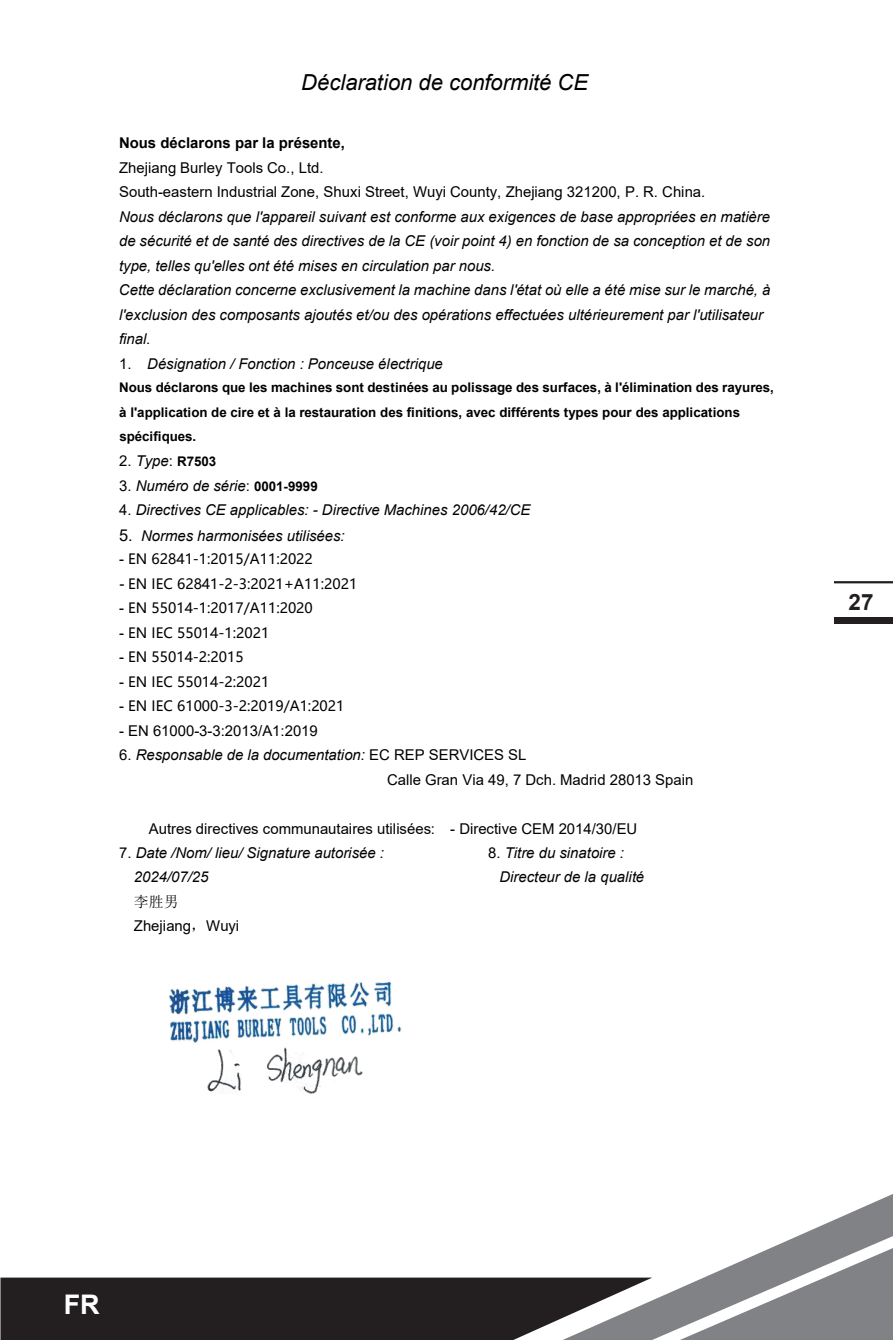
<style>
.page{position:relative;width:893px;height:1340px;background:#fff}
.page>*{position:absolute;margin:0;border:0;box-sizing:border-box;transform-origin:0 0}
.t1{font:700 27px "Arial";color:#fff}
.t2{font:700 22.5px "Arial";color:#231f20}
.t3{font:italic 22.05px "Arial";color:#000}
.t4{font:italic 14.85px/24.5px "Arial";color:#000}
.t5{font:14.85px/24.5px "Arial";color:#000}
.t6{font:14.17px "Microsoft Ya Hei UI";color:#000}
.t7{font:700 13.28px/24.5px "Arial";letter-spacing:-.005em;color:#000}
.s1{font-weight:700;font-style:normal}
.s2{font-style:normal}
.s3{font-weight:400;font-size:14.85px}
.s4{font-weight:400;font-style:italic;font-size:14.85px}
.s5{font-weight:700;font-style:normal;font-size:13.28px}
.s6{font-style:normal;font-size:16.43px}
.s7{font-family:"Arial";font-size:14.85px}
.s8{font-family:"Arial";font-style:italic;font-size:14.85px}
.s9{font-style:italic}
.s10{font-family:"Sim Sun"}
</style>
<div class="page">
<div style="left:0;top:1277px;width:562px;height:62px;background:#231f20"></div>
<svg style="left:562px;top:1194px;width:331px;height:145px"></svg>
<hr style="left:834px;top:581px;width:59px;height:2px;background:#231f20">
<div style="left:834px;top:617px;width:59px;height:6px;background:#231f20"></div>
<img style="left:169px;top:981px;width:233px;height:113px">
<p class="t3" style="left:301px;top:68px;width:288px">Déclaration de conformité CE</p>
<p class="t4" style="left:119px;top:131px;width:653px"><span class="s1">Nous déclarons par la présente,<br></span><span class="s2">Zhejiang Burley Tools Co., Ltd.<br>South-eastern Industrial Zone, Shuxi Street, Wuyi County, Zhejiang 321200, P. R. China.<br></span>Nous déclarons que l'appareil suivant est conforme aux exigences de base appropriées en matière de sécurité et de santé des directives de la CE (voir point 4) en fonction de sa conception et de son type, telles qu'elles ont été mises en circulation par nous.<br>Cette déclaration concerne exclusivement la machine dans l'état où elle a été mise sur le marché, à l'exclusion des composants ajoutés et/ou des opérations effectuées ultérieurement par l'utilisateur final.</p>
<p class="t4" style="left:119px;top:351px;width:325px"><span class="s2">1.</span> Désignation / Fonction : Ponceuse électrique</p>
<p class="t7" style="left:119px;top:376px;width:656px">Nous déclarons que les machines sont destinées au polissage des surfaces, à l'élimination des rayures, à l'application de cire et à la restauration des finitions, avec différents types pour des applications spécifiques.</p>
<p class="t7" style="left:119px;top:449px;width:98px"><span class="s3">2.</span> <span class="s4">Type</span><span class="s3">:</span> R7503</p>
<p class="t4" style="left:119px;top:473px;width:200px"><span class="s2">3.</span> Numéro de série<span class="s2">:</span> <span class="s5">0001-9999</span></p>
<p class="t4" style="left:119px;top:498px;width:413px"><span class="s2">4.</span> Directives CE applicables: - Directive Machines 2006/42/CE</p>
<p class="t4" style="left:119px;top:523px;width:227px"><span class="s6">5.</span> Normes harmonisées utilisées:</p>
<p class="t6" style="left:119px;top:549px;width:195px"><span class="s7">-</span> EN 62841-1:2015/A11:2022</p>
<p class="t6" style="left:119px;top:574px;width:240px"><span class="s8">-</span> EN IEC 62841-2-3:2021+A11:2021</p>
<p class="t6" style="left:119px;top:598px;width:195px"><span class="s7">-</span> EN 55014-1:2017/A11:2020</p>
<p class="t6" style="left:119px;top:623px;width:152px"><span class="s7">-</span> EN IEC 55014-1:2021</p>
<p class="t6" style="left:119px;top:647px;width:126px"><span class="s7">-</span> EN 55014-2:2015</p>
<p class="t6" style="left:119px;top:672px;width:152px"><span class="s7">-</span> EN IEC 55014-2:2021</p>
<p class="t6" style="left:119px;top:696px;width:227px"><span class="s7">-</span> EN IEC 61000-3-2:2019/A1:2021</p>
<p class="t5" style="left:119px;top:718px;width:200px">- EN 61000-3-3:2013/A1:2019</p>
<p class="t5" style="left:387px;top:742px;width:308px;text-indent:-268px">6. <span class="s9">Responsable de la documentation:</span> EC REP SERVICES SL<br>Calle Gran Via 49, 7 Dch. Madrid 28013 Spain</p>
<p class="t5" style="left:149px;top:816px;width:490px">Autres directives communautaires utilisées: - Directive CEM 2014/30/EU</p>
<p class="t4" style="left:119px;top:840px;width:266px"><span class="s2">7.</span> Date /Nom/ lieu/ Signature autorisée :</p>
<p class="t4" style="left:488px;top:840px;width:137px"><span class="s2">8.</span> Titre du sinatoire :</p>
<p class="t4" style="left:134px;top:865px;width:76px">2024/07/25</p>
<p class="t4" style="left:499px;top:865px;width:146px">Directeur de la qualité</p>
<p class="t5" style="left:134px;top:889px;width:107px"><span class="s10">李胜男<br></span>Zhejiang<span class="s10">，</span>Wuyi</p>
<h2 class="t2" style="left:849px;top:586px;width:27px">27</h2>
<h1 class="t1" style="left:64px;top:1285px;width:37px">FR</h1>
</div>
